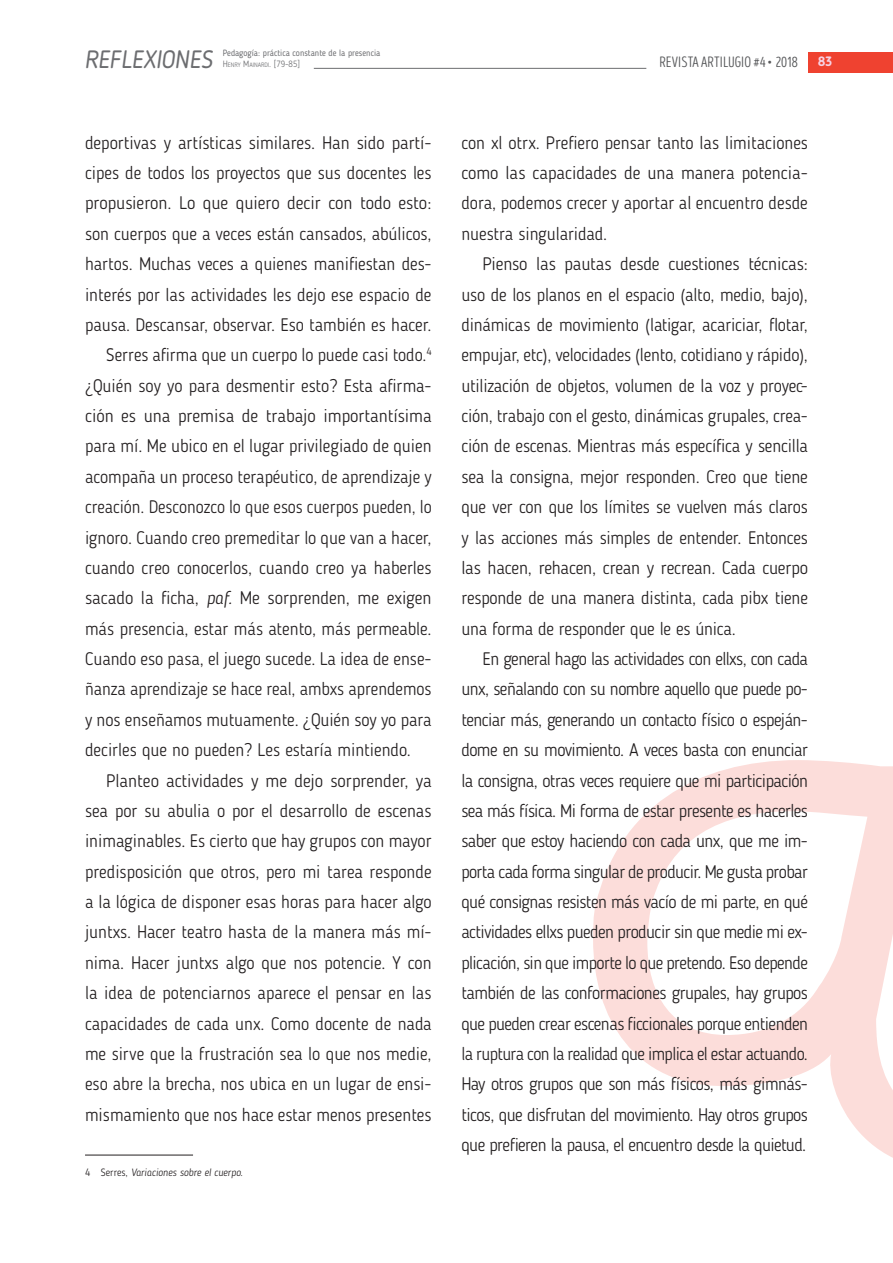
<style>
.page{position:relative;width:893px;height:1263px;background:#fff}
.page>*{position:absolute;margin:0;border:0;box-sizing:border-box;transform-origin:0 0}
.t1{font:italic 24.9px "Blogger Sans";color:#6c6d70}
.t2{font:300 18px/30.3px "Blogger Sans";color:#231f20;text-align:justify}
.t3{font:300 18px/30.3px "Blogger Sans";color:#231f20;text-align:justify;scale:.96 1}
.t4{font:15px "Intro Head R Base";letter-spacing:.01em;color:#57585a}
.t5{font:700 13.5px "Blogger Sans";color:#f7d1e3}
.Nota_al_pie{font:italic 300 10.5px "Blogger Sans";color:#231f20}
.t6{font:9px "Blogger Sans";color:#6c6d70}
.t7{font:300 6.3px "Blogger Sans";letter-spacing:-.005em;color:#6c6d70}
.s1{font-size:9px}
.s2{font-style:italic}
.s3{font-style:normal}
</style>
<div class="page">
<div style="left:808px;top:52px;width:85px;height:20px;background:#ef4230"></div>
<hr style="left:314px;top:68px;width:332px;height:1px;background:#6c6d70">
<svg style="left:593px;top:760px;width:300px;height:398px"></svg>
<hr style="left:85px;top:1155px;width:108px;height:1px;background:#231f20">
<p class="t6" style="left:223px;top:48px;width:159px">Pedagogía: práctica constante de la presencia</p>
<p class="t7" style="left:223px;top:61px;width:79px"><span class="s1">H</span>ENRY <span class="s1">M</span>AINARDI<span class="s1">.</span> <span class="s1">[79-85]</span></p>
<h1 class="t1" style="left:85px;top:44px;width:129px">REFLEXIONES</h1>
<p class="t4" style="left:659px;top:54px;width:140px">REVISTA ARTILUGIO #4 • 2018</p>
<p class="t5" style="left:818px;top:53px;width:16px">83</p>
<p class="t2" style="left:85px;top:127px;width:348px">deportivas y artísticas similares. Han sido partí&shy;cipes de todos los proyectos que sus docentes les propusieron. Lo que quiero decir con todo esto: son cuerpos que a veces están cansados, abúlicos, hartos. Muchas veces a quienes manifiestan des&shy;interés por las actividades les dejo ese espacio de pausa. Descansar, observar. Eso también es hacer.</p>
<p class="t3" style="left:85px;top:340px;width:363px;text-indent:21px">Serres afirma que un cuerpo lo puede casi todo.<sup>4 </sup>¿Quién soy yo para desmentir esto? Esta afirma&shy;ción es una premisa de trabajo importantísima para mí. Me ubico en el lugar privilegiado de quien acompaña un proceso terapéutico, de aprendizaje y creación. Desconozco lo que esos cuerpos pueden, lo ignoro. Cuando creo premeditar lo que van a hacer, cuando creo conocerlos, cuando creo ya haberles sacado la ficha, <span class="s2">paf.</span> Me sorprenden, me exigen más presencia, estar más atento, más permeable.<br>Cuando eso pasa, el juego sucede. La idea de ense&shy;ñanza aprendizaje se hace real, ambxs aprendemos y nos enseñamos mutuamente. ¿Quién soy yo para decirles que no pueden? Les estaría mintiendo.</p>
<p class="t2" style="left:85px;top:765px;width:348px;text-indent:21px">Planteo actividades y me dejo sorprender, ya sea por su abulia o por el desarrollo de escenas inimaginables. Es cierto que hay grupos con mayor predisposición que otros, pero mi tarea responde a la lógica de disponer esas horas para hacer algo juntxs. Hacer teatro hasta de la manera más mí&shy;nima. Hacer juntxs algo que nos potencie. Y con la idea de potenciarnos aparece el pensar en las capacidades de cada unx. Como docente de nada me sirve que la frustración sea lo que nos medie, eso abre la brecha, nos ubica en un lugar de ensi&shy;mismamiento que nos hace estar menos presentes</p>
<p class="Nota_al_pie" style="left:85px;top:1166px;width:159px"><span class="s3">4 Serres,</span> Variaciones sobre el cuerpo.</p>
<p class="t2" style="left:461px;top:127px;width:348px">con xl otrx. Prefiero pensar tanto las limitaciones como las capacidades de una manera potencia&shy;dora, podemos crecer y aportar al encuentro desde nuestra singularidad.</p>
<p class="t2" style="left:461px;top:249px;width:348px;text-indent:21px">Pienso las pautas desde cuestiones técnicas: uso de los planos en el espacio (alto, medio, bajo), dinámicas de movimiento (latigar, acariciar, flotar, empujar, etc), velocidades (lento, cotidiano y rápido), utilización de objetos, volumen de la voz y proyec&shy;ción, trabajo con el gesto, dinámicas grupales, crea&shy;ción de escenas. Mientras más específica y sencilla sea la consigna, mejor responden. Creo que tiene que ver con que los límites se vuelven más claros y las acciones más simples de entender. Entonces las hacen, rehacen, crean y recrean. Cada cuerpo responde de una manera distinta, cada pibx tiene una forma de responder que le es única.</p>
<p class="t2" style="left:461px;top:644px;width:348px;text-indent:21px">En general hago las actividades con ellxs, con cada unx, señalando con su nombre aquello que puede po&shy;tenciar más, generando un contacto físico o espeján&shy;dome en su movimiento. A veces basta con enunciar la consigna, otras veces requiere que mi participación sea más física. Mi forma de estar presente es hacerles saber que estoy haciendo con cada unx, que me im&shy;porta cada forma singular de producir. Me gusta probar qué consignas resisten más vacío de mi parte, en qué actividades ellxs pueden producir sin que medie mi ex&shy;plicación, sin que importe lo que pretendo. Eso depende también de las conformaciones grupales, hay grupos que pueden crear escenas ficcionales porque entienden la ruptura con la realidad que implica el estar actuando.<br>Hay otros grupos que son más físicos, más gimnás&shy;ticos, que disfrutan del movimiento. Hay otros grupos que prefieren la pausa, el encuentro desde la quietud.</p>
</div>
